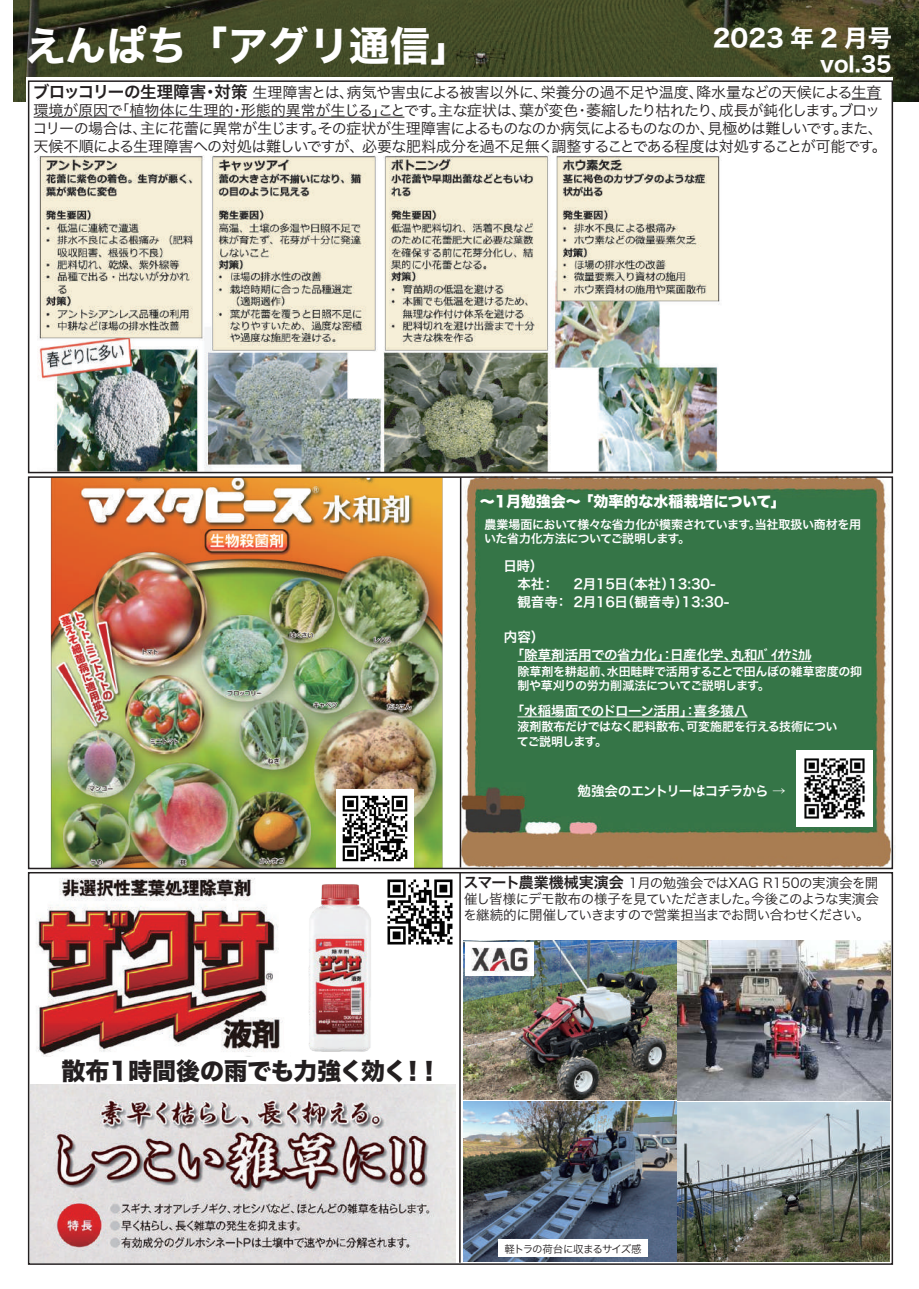
<style>
.page{position:relative;width:919px;height:1289px;background:#fff}
.page>*{position:absolute;margin:0;border:0;box-sizing:border-box;transform-origin:0 0}
.t1{font:40.5px "Hiragino Sans W7";color:#fff}
.t2{font:24px "Hiragino Sans W8";letter-spacing:-.01em;color:#231f20}
.t3{font:24px "Hiragino Sans W7";color:#fff}
.t4{font:21px "Hiragino Sans W7";color:#fff}
.t5{font:15px/18px "Hiragino Sans W3";letter-spacing:-.03em;color:#231f20}
.t6{font:15px "Hiragino Sans W8";color:#fff}
.t7{font:13.5px/16.2px "Hiragino Sans W3";letter-spacing:-.07em;color:#231f20;text-align:justify}
.t8{font:13.5px/17.7px "Hiragino Sans W6";color:#fff}
.t9{font:13.5px "Hiragino Sans W6";letter-spacing:-.02em;color:#fff}
.t10{font:13.5px "Hiragino Sans W6";letter-spacing:-.07em;color:#fff}
.t11{font:12px/14.4px "Hiragino Sans W6";letter-spacing:-.025em;color:#fff}
.t12{font:10.5px "Hiragino Sans W3";letter-spacing:-.095em;color:#231f20}
.s1{font-family:"Hiragino Sans W6";font-size:16.5px}
.s2{font-family:"Hiragino Sans W6";font-size:15px}
</style>
<div class="page">
<img style="left:13px;top:0;width:905px;height:101px">
<div style="left:26px;top:78px;width:866px;height:34px;background:#fff"></div>
<img style="left:37px;top:156px;width:683px;height:314px">
<img style="left:463px;top:940px;width:427px;height:321px">
<img style="left:465px;top:942px;width:68px;height:33px">
<div style="left:498px;top:1239px;width:149px;height:17px;background:#fff"></div>
<svg style="left:724px;top:1066px;width:120px;height:27px;background:#868991"></svg>
<img style="left:461px;top:476px;width:433px;height:392px">
<hr style="left:517px;top:661px;width:294px;height:1px;background:#fff">
<hr style="left:517px;top:716px;width:230px;height:1px;background:#fff">
<img style="left:36px;top:878px;width:233px;height:178px">
<img style="left:31px;top:1084px;width:424px;height:177px">
<img style="left:269px;top:884px;width:102px;height:168px">
<img style="left:387px;top:879px;width:66px;height:66px">
<img style="left:796px;top:750px;width:76px;height:76px">
<img style="left:50px;top:479px;width:392px;height:387px">
<img style="left:336px;top:789px;width:78px;height:77px">
<hr style="left:851px;top:99px;width:30px;height:1px;background:#231f20">
<hr style="left:34px;top:117px;width:370px;height:1px;background:#231f20">
<hr style="left:459px;top:872px;width:2px;height:390px;background:#231f20">
<div style="left:28px;top:476px;width:865px;height:393px;border:2px solid #231f20"></div>
<div style="left:28px;top:872px;width:865px;height:392px;border:2px solid #231f20"></div>
<div style="left:28px;top:80px;width:865px;height:393px;border:2px solid #231f20"></div>
<hr style="left:459px;top:477px;width:2px;height:390px;background:#231f20">
<h1 class="t1" style="left:25px;top:14px;width:447px">えんぱち「アグリ通信」</h1>
<h2 class="t3" style="left:712px;top:19px;width:180px">2023 年 2 月号</h2>
<h3 class="t4" style="left:820px;top:48px;width:73px">vol.35</h3>
<p class="t5" style="left:33px;top:82px;width:855px"><span class="s1">ブロッコリーの生理障害・対策</span> 生理障害とは、病気や害虫による被害以外に、栄養分の過不足や温度、降水量などの天候による生育環境が原因で「植物体に生理的・形態的異常が生じる」ことです。主な症状は、葉が変色・萎縮したり枯れたり、成長が鈍化します。ブロッコリーの場合は、主に花蕾に異常が生じます。その症状が生理障害によるものなのか病気によるものなのか、見極めは難しいです。また、天候不順による生理障害への対処は難しいですが、必要な肥料成分を過不足無く調整することである程度は対処することが可能です。</p>
<p class="t6" style="left:480px;top:492px;width:307px">～1月勉強会～ 「効率的な水稲栽培について」</p>
<p class="t11" style="left:484px;top:516px;width:378px">農業場面において様々な省力化が模索されています。当社取扱い商材を用いた省力化方法についてご説明します。</p>
<p class="t8" style="left:517px;top:557px;width:39px;text-indent:-14px">日時）本社：</p>
<p class="t8" style="left:517px;top:574px;width:213px;text-indent:56px">2月15日（本社）13:30-観音寺： 2月16日（観音寺）13:30-</p>
<p class="t8" style="left:510px;top:628px;width:302px;text-indent:-7px">内容）<br>「除草剤活用での省力化」：日産化学、丸和ﾊﾞｲｵｹﾐｶﾙ</p>
<p class="t11" style="left:517px;top:663px;width:346px">除草剤を耕起前、水田畦畔で活用することで田んぼの雑草密度の抑制や草刈りの労力削減法についてご説明します。</p>
<p class="t9" style="left:510px;top:698px;width:238px">「水稲場面でのドローン活用」：喜多猿八</p>
<p class="t11" style="left:517px;top:719px;width:322px">液剤散布だけではなく肥料散布、可変施肥を行える技術についてご説明します。</p>
<p class="t10" style="left:577px;top:778px;width:210px">勉強会のエントリーはコチラから →</p>
<p class="t7" style="left:463px;top:873px;width:417px"><span class="s2">スマート農業機械実演会</span> 1月の勉強会ではXAG R150の実演会を開催し皆様にデモ散布の様子を見ていただきました。今後このような実演会を継続的に開催していきますので営業担当までお問い合わせください。</p>
<h2 class="t2" style="left:62px;top:1057px;width:381px">散布1時間後の雨でも力強く効く！！</h2>
<p class="t12" style="left:504px;top:1239px;width:139px">軽トラの荷台に収まるサイズ感</p>
</div>
